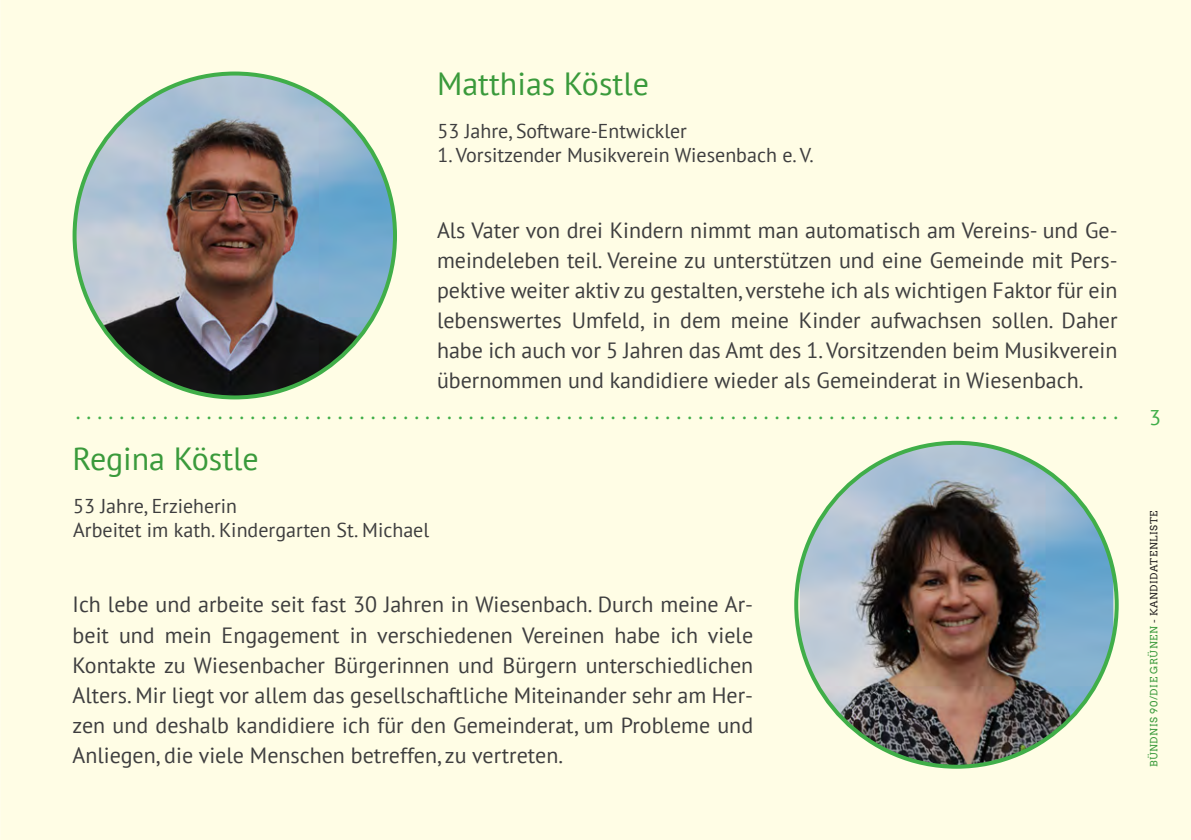
<style>
.page{position:relative;width:1191px;height:840px;background:#fff}
.page>*{position:absolute;margin:0;border:0;box-sizing:border-box;transform-origin:0 0}
.t1{font:32px "PT Sans";color:#3a9a3b}
.t2{font:24px "Minion Pro";color:#40ae49}
.Personen_Fließtext{font:22px/30px "PT Sans";color:#3e3e3f;text-align:justify}
.t3{font:21.2px "PT Sans";color:#40ae49}
.Personen_Information{font:20px/24px "PT Sans";color:#3e3e3f}
.t4{font:10px "Arvo";letter-spacing:.05em;color:#3a9a3b}
.s1{color:#231f20}
</style>
<div class="page">
<div style="left:0;top:0;width:1191px;height:839px;background:#fffde5"></div>
<img style="left:799px;top:445px;width:314px;height:321px">
<img style="left:75px;top:76px;width:320px;height:321px">
<p class="t1" style="left:437px;top:64px;width:213px">Matthias Köstle</p>
<p class="Personen_Information" style="left:437px;top:119px;width:251px">53 Jahre, Software-Entwickler</p>
<p class="Personen_Information" style="left:437px;top:143px;width:378px">1. Vorsitzender Musikverein Wiesenbach e. V.</p>
<p class="Personen_Fließtext" style="left:437px;top:214px;width:682px">Als Vater von drei Kindern nimmt man automatisch am Vereins- und Ge&shy;meindeleben teil. Vereine zu unterstützen und eine Gemeinde mit Pers&shy;pektive weiter aktiv zu gestalten, verstehe ich als wichtigen Faktor für ein lebenswertes Umfeld, in dem meine Kinder aufwachsen sollen. Daher habe ich auch vor 5 Jahren das Amt des 1. Vorsitzenden beim Musikverein übernommen und kandidiere wieder als Gemeinderat in Wiesenbach.</p>
<p class="t2" style="left:75px;top:395px;width:1044px">. . . . . . . . . . . . . . . . . . . . . . . . . . . . . . . . . . . . . . . . . . . . . . . . . . . . . . . . . . . . . . . . . . . . . . . . . . . . . . . . . . . . . . . . . . . . . . . .</p>
<p class="t1" style="left:73px;top:438px;width:188px">Regina Köstle</p>
<p class="Personen_Information" style="left:73px;top:493px;width:357px">53 Jahre, Erzieherin<br>Arbeitet im kath. Kindergarten St. Michael</p>
<p class="Personen_Fließtext" style="left:73px;top:589px;width:682px">Ich lebe und arbeite seit fast 30 Jahren in Wiesenbach. Durch meine Ar&shy;beit und mein Engagement in verschiedenen Vereinen habe ich viele Kontakte zu Wiesenbacher Bürgerinnen und Bürgern unterschiedlichen Alters. Mir liegt vor allem das gesellschaftliche Miteinander sehr am Her&shy;zen und deshalb kandidiere ich für den Gemeinderat, um Probleme und Anliegen, die viele Menschen betreffen, zu vertreten.</p>
<p class="t3" style="left:1149px;top:403px;width:13px">3</p>
<p class="t4" style="left:1147px;top:766px;width:258px;rotate:-90deg">BÜNDNIS 90/DIE GRÜNEN <span class="s1">- KANDIDATENLISTE</span></p>
</div>
